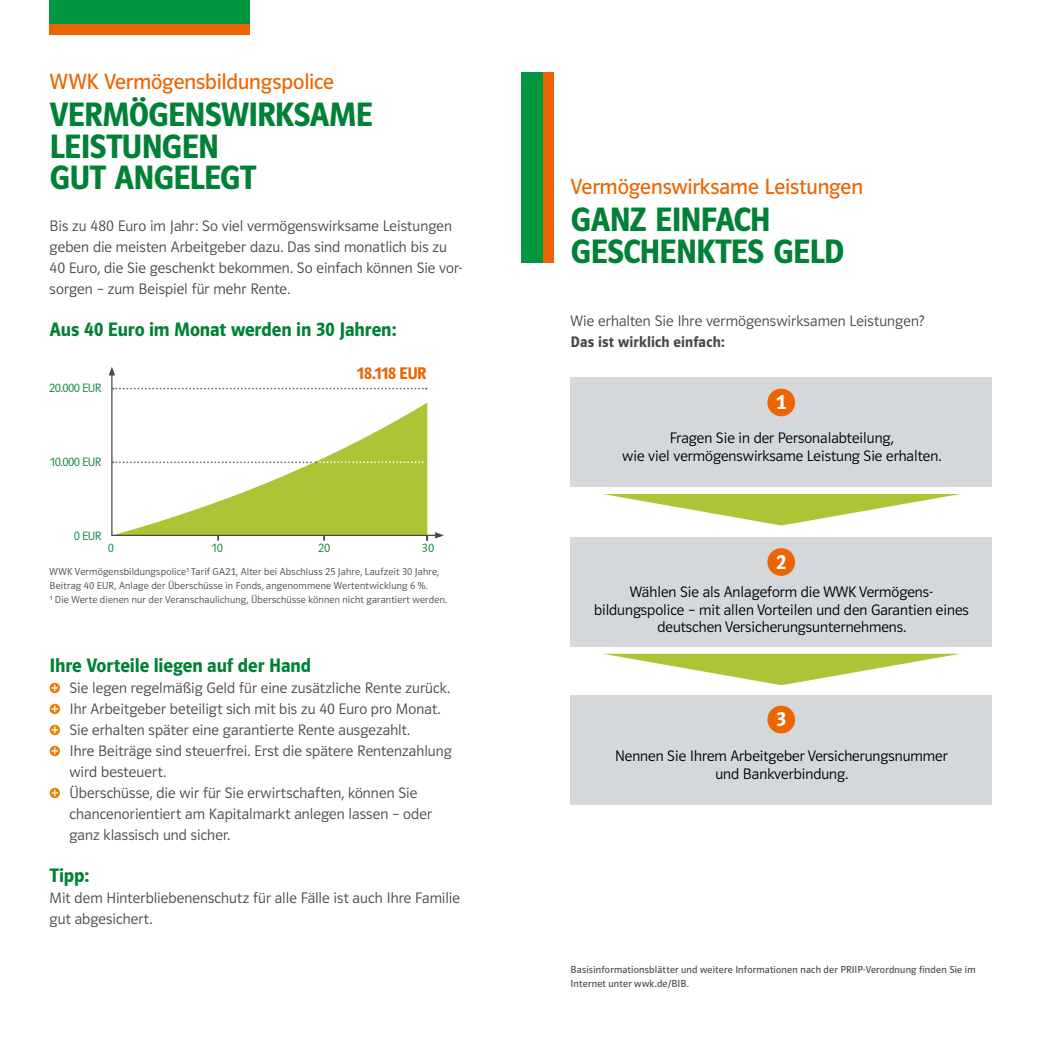
<style>
.page{position:relative;width:1042px;height:1042px;background:#fff}
.page>*{position:absolute;margin:0;border:0;box-sizing:border-box;transform-origin:0 0}
.t1{font:600 35px/31.5px "WWK Polo 66";letter-spacing:-.025em;color:#008136}
.t2{font:22.75px "WWK Polo 66 Buch";letter-spacing:-.005em;color:#ec6502}
.t3{font:600 21px "WWK Polo 66";color:#fff}
.t4{font:600 20.12px "WWK Polo 66";letter-spacing:-.005em;color:#008136}
.t5{font:600 17.5px "WWK Polo 66";letter-spacing:-.03em;color:#ec6502}
.t6{font:15.75px/21px "WWK Polo 66 Leicht";letter-spacing:.005em;color:#494948}
.t7{font:15.75px/17.5px "WWK Polo 66 Leicht";color:#000;text-align:center}
.t8{font:600 15.75px "WWK Polo 66";letter-spacing:.01em;color:#494948}
.t9{font:12.6px "WWK Polo 66 Leicht";letter-spacing:-.03em;color:#008136}
.t10{font:10.5px/14px "WWK Polo 66 Leicht";letter-spacing:.02em;color:#494948}
.t11{font:10.5px/14px "WWK Polo 66 Buch";letter-spacing:.02em;color:#494948}
</style>
<div class="page">
<div style="left:50px;top:0;width:200px;height:24px;background:#00963f"></div>
<div style="left:50px;top:24px;width:200px;height:10px;background:#ec6502"></div>
<svg style="left:50px;top:683px;width:10px;height:10px"></svg>
<svg style="left:50px;top:704px;width:10px;height:10px"></svg>
<svg style="left:50px;top:725px;width:10px;height:10px"></svg>
<svg style="left:50px;top:746px;width:10px;height:10px"></svg>
<svg style="left:50px;top:788px;width:10px;height:10px"></svg>
<div style="left:570px;top:377px;width:422px;height:110px;background:#d4d8da"></div>
<div style="left:570px;top:537px;width:422px;height:110px;background:#d4d8da"></div>
<div style="left:570px;top:695px;width:422px;height:109px;background:#d4d8da"></div>
<div style="left:521px;top:72px;width:22px;height:191px;background:#00963f"></div>
<div style="left:543px;top:72px;width:11px;height:191px;background:#ec6502"></div>
<svg style="left:603px;top:494px;width:357px;height:31px"></svg>
<svg style="left:604px;top:654px;width:355px;height:31px"></svg>
<div style="left:767px;top:389px;width:28px;height:27px;background:#ec6502;border-radius:50%"></div>
<div style="left:767px;top:548px;width:28px;height:28px;background:#ec6502;border-radius:50%"></div>
<div style="left:767px;top:706px;width:28px;height:27px;background:#ec6502;border-radius:50%"></div>
<hr style="left:111px;top:373px;width:1px;height:163px;background:#494948">
<svg style="left:109px;top:367px;width:6px;height:8px"></svg>
<hr style="left:111px;top:535px;width:326px;height:1px;background:#494948">
<svg style="left:435px;top:532px;width:9px;height:6px"></svg>
<svg style="left:113px;top:388px;width:314px;height:1px"></svg>
<svg style="left:112px;top:402px;width:317px;height:139px"></svg>
<h2 class="t2" style="left:50px;top:70px;width:286px">WWK Vermögensbildungspolice</h2>
<h1 class="t1" style="left:50px;top:99px;width:325px">VERMÖGENSWIRKSAME<br>LEISTUNGEN<br>GUT ANGELEGT</h1>
<p class="t6" style="left:50px;top:215px;width:414px">Bis zu 480 Euro im Jahr: So viel vermögenswirksame Leistungen geben die meisten Arbeitgeber dazu. Das sind monatlich bis zu 40 Euro, die Sie geschenkt bekommen. So einfach können Sie vor&shy;sorgen – zum Beispiel für mehr Rente.</p>
<p class="t4" style="left:50px;top:318px;width:348px">Aus 40 Euro im Monat werden in 30 Jahren:</p>
<p class="t9" style="left:49px;top:381px;width:54px">20.000 EUR</p>
<p class="t9" style="left:50px;top:455px;width:53px">10.000 EUR</p>
<p class="t9" style="left:74px;top:529px;width:29px">0 EUR</p>
<p class="t5" style="left:357px;top:364px;width:71px">18.118 EUR</p>
<p class="t9" style="left:108px;top:540px;width:8px">0</p>
<p class="t9" style="left:212px;top:540px;width:13px">10</p>
<p class="t9" style="left:318px;top:540px;width:14px">20</p>
<p class="t9" style="left:422px;top:540px;width:14px">30</p>
<p class="t10" style="left:50px;top:564px;width:399px">WWK Vermögensbildungspolice¹ Tarif GA21, Alter bei Abschluss 25 Jahre, Laufzeit 30 Jahre,<br>Beitrag 40 EUR, Anlage der Überschüsse in Fonds, angenommene Wertentwicklung 6 %.<br>¹ Die Werte dienen nur der Veranschaulichung, Überschüsse können nicht garantiert werden.</p>
<p class="t4" style="left:50px;top:654px;width:263px">Ihre Vorteile liegen auf der Hand</p>
<p class="t6" style="left:69px;top:677px;width:384px">Sie legen regelmäßig Geld für eine zusätzliche Rente zurück.<br>Ihr Arbeitgeber beteiligt sich mit bis zu 40 Euro pro Monat.<br>Sie erhalten später eine garantierte Rente ausgezahlt.<br>Ihre Beiträge sind steuerfrei. Erst die spätere Rentenzahlung wird besteuert.<br>Überschüsse, die wir für Sie erwirtschaften, können Sie chancenorientiert am Kapitalmarkt anlegen lassen – oder ganz klassisch und sicher.</p>
<p class="t4" style="left:50px;top:864px;width:41px">Tipp:</p>
<p class="t6" style="left:50px;top:887px;width:412px">Mit dem Hinterbliebenenschutz für alle Fälle ist auch Ihre Familie gut abgesichert.</p>
<h2 class="t2" style="left:570px;top:175px;width:294px">Vermögenswirksame Leistungen</h2>
<h1 class="t1" style="left:570px;top:204px;width:275px">GANZ EINFACH<br>GESCHENKTES GELD</h1>
<p class="t6" style="left:570px;top:310px;width:355px">Wie erhalten Sie Ihre vermögenswirksamen Leistungen?</p>
<p class="t8" style="left:570px;top:333px;width:156px">Das ist wirklich einfach:</p>
<h3 class="t3" style="left:776px;top:391px;width:10px">1</h3>
<p class="t7" style="left:622px;top:429px;width:321px">Fragen Sie in der Personalabteilung,<br>wie viel vermögenswirksame Leistung Sie erhalten.</p>
<h3 class="t3" style="left:776px;top:550px;width:12px">2</h3>
<p class="t7" style="left:594px;top:583px;width:376px">Wählen Sie als Anlageform die WWK Vermögens&shy;bildungspolice – mit allen Vorteilen und den Garantien eines deutschen Versicherungsunternehmens.</p>
<h3 class="t3" style="left:776px;top:708px;width:12px">3</h3>
<p class="t7" style="left:615px;top:747px;width:334px">Nennen Sie Ihrem Arbeitgeber Versicherungsnummer und Bankverbindung.</p>
<p class="t11" style="left:570px;top:962px;width:406px">Basisinformationsblätter und weitere Informationen nach der PRIIP-Verordnung finden Sie im<br>Internet unter wwk.de/BIB.</p>
</div>
